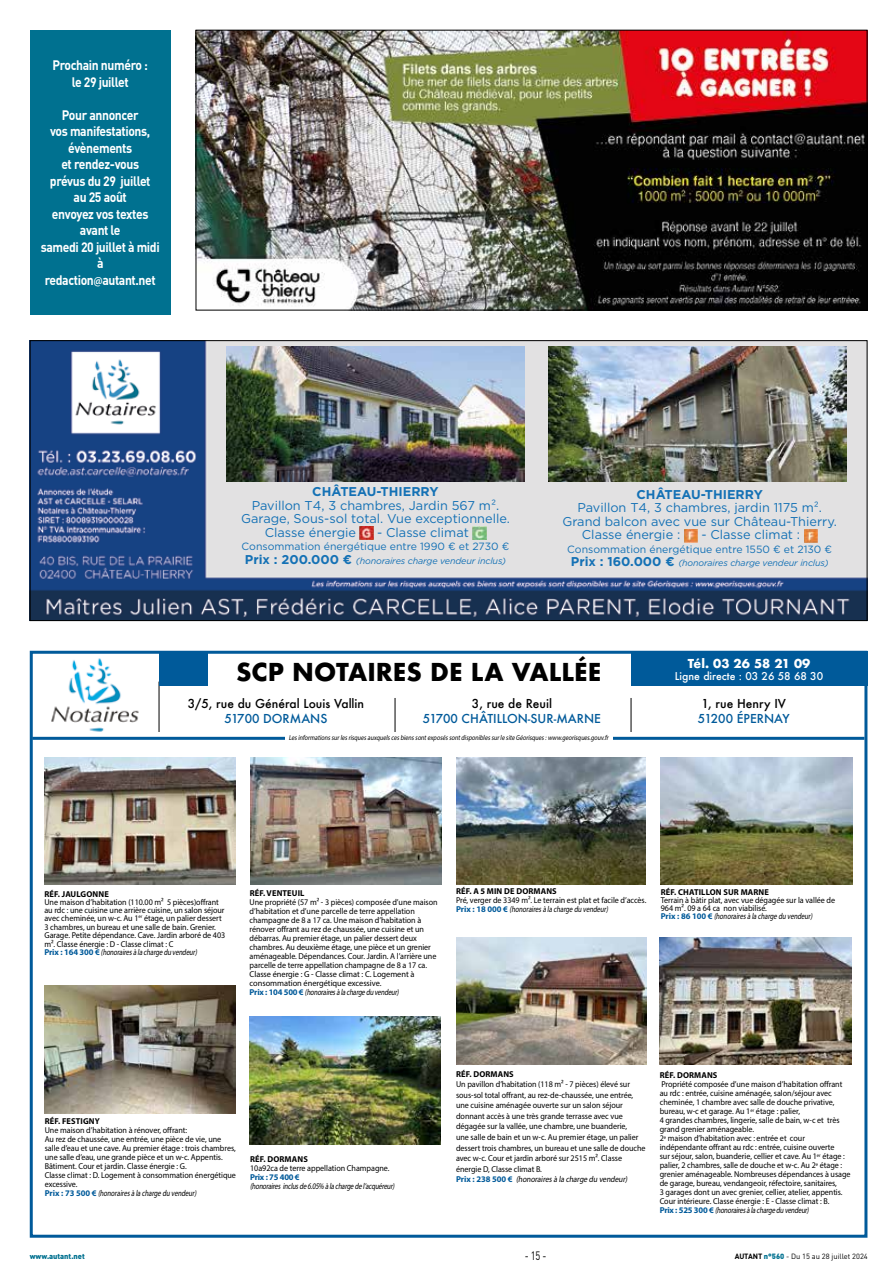
<style>
.page{position:relative;width:893px;height:1276px;background:#fff}
.page>*{position:absolute;margin:0;border:0;box-sizing:border-box;transform-origin:0 0}
.t1{font:700 24px "Futura";color:#000}
.t2{font:700 13.5px/16.5px "DIN Pro";letter-spacing:-.03em;color:#fff;text-align:center;scale:.9 1}
.t3{font:12.75px "Gotham";color:#1471b5}
.t4{font:700 12.75px "Gotham";color:#1471b5}
.t5{font:500 12px "Futura";color:#000}
.t6{font:500 12px "Futura";color:#005a9a}
.t7{font:700 12px "Futura";color:#fff}
.t8{font:12px "DIN Pro";color:#000;scale:.78 1}
.t9{font:10.5px "Gotham";color:#1471b5}
.t10{font:500 10.5px "Futura";color:#fff}
.t11{font:italic 9px "Gotham";letter-spacing:-.015em;color:#1471b5}
.t12{font:8.55px/9px "Myriad Pro";letter-spacing:-.005em;color:#000;scale:.95 1}
.t13{font:700 8.55px "Myriad Pro";letter-spacing:.015em;color:#000}
.t14{font:italic 8.55px "Myriad Pro";color:#000;scale:.79 1}
.t15{font:700 8.55px "Myriad Pro";letter-spacing:-.025em;color:#005a9a}
.t16{font:7.5px "DIN Pro";color:#000}
.t17{font:900 7.5px "DIN Pro";color:#007190}
.t18{font:italic 7.2px "Myriad Pro";color:#000;scale:.84 1}
.s1{font-family:"Myriad Pro";font-weight:600}
.s2{font-weight:700;font-style:normal;font-size:12.75px}
.s3{font-weight:700;color:#005a9a}
.s4{font-style:italic}
.s5{font-weight:700}
.s6{font-weight:900;color:#007190}
</style>
<div class="page">
<img style="left:198px;top:32px;width:667px;height:276px">
<div style="left:196px;top:30px;width:671px;height:280px;border:1px solid #000"></div>
<div style="left:30px;top:651px;width:837px;height:586px;border:3px solid #005a9a"></div>
<img style="left:51px;top:658px;width:88px;height:74px">
<hr style="left:32px;top:737px;width:832px;height:3px;background:#005a9a">
<img style="left:249px;top:1017px;width:191px;height:127px">
<img style="left:660px;top:937px;width:191px;height:127px">
<div style="left:285px;top:734px;width:327px;height:11px;background:#fff"></div>
<div style="left:631px;top:652px;width:236px;height:34px;background:#005a9a"></div>
<hr style="left:159px;top:681px;width:1px;height:51px;background:#000">
<hr style="left:395px;top:698px;width:1px;height:34px;background:#000">
<hr style="left:631px;top:698px;width:1px;height:34px;background:#000">
<div style="left:159px;top:652px;width:48px;height:34px;background:#005a9a"></div>
<img style="left:44px;top:985px;width:192px;height:128px">
<img style="left:661px;top:757px;width:191px;height:127px">
<img style="left:456px;top:757px;width:190px;height:127px">
<img style="left:251px;top:757px;width:191px;height:127px">
<img style="left:32px;top:342px;width:833px;height:277px">
<svg style="left:360px;top:526px;width:13px;height:13px"></svg>
<svg style="left:473px;top:526px;width:13px;height:13px"></svg>
<img style="left:684px;top:529px;width:14px;height:13px">
<svg style="left:804px;top:529px;width:13px;height:13px"></svg>
<img style="left:227px;top:346px;width:297px;height:136px">
<img style="left:548px;top:346px;width:298px;height:136px">
<div style="left:30px;top:30px;width:141px;height:285px;background:#007190"></div>
<img style="left:44px;top:757px;width:192px;height:127px">
<img style="left:456px;top:937px;width:190px;height:127px">
<h2 class="t2" style="left:53px;top:57px;width:108px">Prochain numéro : le 29 juillet</h2>
<h2 class="t2" style="left:41px;top:106px;width:134px">Pour annoncer<br>vos manifestations, évènements<br>et rendez-vous<br>prévus du 29 juillet<br>au 25 août<br>envoyez vos textes avant le<br>samedi 20 juillet à midi à redaction<span class="s1">@</span>autant.net</h2>
<h3 class="t4" style="left:312px;top:483px;width:128px">CHÂTEAU-THIERRY</h3>
<h3 class="t3" style="left:252px;top:497px;width:249px">Pavillon T4, 3 chambres, Jardin 567 m².</h3>
<h3 class="t3" style="left:241px;top:510px;width:270px">Garage, Sous-sol total. Vue exceptionnelle.</h3>
<h3 class="t3" style="left:265px;top:524px;width:93px">Classe énergie</h3>
<h3 class="t3" style="left:377px;top:524px;width:93px">- Classe climat</h3>
<p class="t9" style="left:242px;top:540px;width:269px">Consommation énergétique entre 1990 € et 2730 €</p>
<p class="t11" style="left:245px;top:555px;width:263px"><span class="s2">Prix : 200.000 €</span> (honoraires charge vendeur inclus)</p>
<h3 class="t4" style="left:637px;top:486px;width:128px">CHÂTEAU-THIERRY</h3>
<h3 class="t3" style="left:577px;top:499px;width:246px">Pavillon T4, 3 chambres, jardin 1175 m².</h3>
<h3 class="t3" style="left:562px;top:513px;width:276px">Grand balcon avec vue sur Château-Thierry.</h3>
<h3 class="t3" style="left:582px;top:526px;width:100px">Classe énergie :</h3>
<h3 class="t3" style="left:701px;top:526px;width:100px">- Classe climat :</h3>
<p class="t9" style="left:567px;top:542px;width:266px">Consommation énergétique entre 1550 € et 2130 €</p>
<p class="t11" style="left:571px;top:557px;width:259px"><span class="s2">Prix : 160.000 €</span> (honoraires charge vendeur inclus)</p>
<h1 class="t1" style="left:236px;top:654px;width:367px">SCP NOTAIRES DE LA VALLÉE</h1>
<h3 class="t7" style="left:688px;top:654px;width:124px">Tél. 03 26 58 21 09</h3>
<p class="t10" style="left:675px;top:669px;width:150px">Ligne directe : 03 26 58 68 30</p>
<h3 class="t5" style="left:188px;top:695px;width:178px">3/5, rue du Général Louis Vallin</h3>
<h3 class="t6" style="left:224px;top:710px;width:104px">51700 DORMANS</h3>
<h3 class="t5" style="left:472px;top:695px;width:82px">3, rue de Reuil</h3>
<h3 class="t6" style="left:423px;top:710px;width:180px">51700 CHÂTILLON-SUR-MARNE</h3>
<p class="t18" style="left:289px;top:733px;width:384px">Lesinformationssurlesrisquesauxquelscesbienssontexposéssontdisponiblessurle site Géorisques:www.georisques.gouv.fr</p>
<h3 class="t5" style="left:701px;top:695px;width:86px">1, rue Henry IV</h3>
<h3 class="t6" style="left:698px;top:710px;width:93px">51200 ÉPERNAY</h3>
<p class="t13" style="left:45px;top:888px;width:66px">RÉF. JAULGONNE</p>
<p class="t12" style="left:44px;top:897px;width:192px;line-height:8.4px">Une maison d’habitation (110.00 m² 5 pièces)offrant au rdc : une cuisine une arrière cuisine, un salon séjour avec cheminée, un w-c. Au 1<sup>er</sup> étage, un palier dessert 3 chambres, un bureau et une salle de bain. Grenier.<br>Garage. Petite dépendance. Cave. Jardin arboré de 403 m². Classe énergie : D - Classe climat : C<br><span class="s3">P r i x : 1 6 4 3 0 0 €</span> <span class="s4">(honorairesàlacharge du vendeur)</span></p>
<p class="t13" style="left:250px;top:888px;width:56px">RÉF. VENTEUIL</p>
<p class="t12" style="left:250px;top:898px;width:199px">Une propriété (57 m² - 3 pièces) composée d’une maison d’habitation et d’une parcelle de terre appellation champagne de 8 a 17 ca. Une maison d’habitation à rénover offrant au rez de chaussée, une cuisine et un débarras. Au premier étage, un palier dessert deux chambres. Au deuxième étage, une pièce et un grenier aménageable. Dépendances. Cour. Jardin. A l’arrière une parcelle de terre appellation champagne de 8 a 17 ca.<br>Classe énergie : G - Classe climat : C. Logement à consommation énergétique excessive.<br><span class="s3">P r i x : 1 0 4 5 0 0 €</span> <span class="s4">(honorairesàlachargedu vendeur)</span></p>
<p class="t13" style="left:456px;top:885px;width:102px">RÉF. A 5 MIN DE DORMANS</p>
<p class="t12" style="left:456px;top:895px;width:202px">Pré, verger de 3349 m². Le terrain est plat et facile d’accès.<br><span class="s3">P r i x : 1 8 0 0 0 €</span> <span class="s4">(honorairesà la charge du vendeur)</span></p>
<p class="t13" style="left:661px;top:886px;width:110px">RÉF. CHATILLON SUR MARNE</p>
<p class="t12" style="left:661px;top:895px;width:185px;line-height:8.2px">Terrain à bâtir plat, avec vue dégagée sur la vallée de<br>964 m². 09 a 64 ca non viabilisé.<br><span class="s3">P r i x : 8 6 1 0 0 €</span> <span class="s4">(honorairesà la charge du vendeur)</span></p>
<p class="t13" style="left:45px;top:1115px;width:56px">RÉF. FESTIGNY</p>
<p class="t12" style="left:45px;top:1125px;width:203px">Une maison d’habitation à rénover, offrant:<br>Au rez de chaussée, une entrée, une pièce de vie, une salle d’eau et une cave. Au premier étage : trois chambres, une salle d’eau, une grande pièce et un w-c. Appentis.<br>Bâtiment. Cour et jardin. Classe énergie : G.<br>Classe climat : D. Logement à consommation énergétique excessive.<br><span class="s3">P r i x : 7 3 5 0 0 €</span> <span class="s4">(honorairesà la charge du vendeur)</span></p>
<p class="t13" style="left:250px;top:1154px;width:59px">RÉF. DORMANS</p>
<p class="t12" style="left:250px;top:1164px;width:148px">10a92ca de terre appellation Champagne.</p>
<p class="t15" style="left:250px;top:1172px;width:51px">Prix : 75 400 €</p>
<p class="t14" style="left:250px;top:1181px;width:186px">(honoraires inclusde6.05% àlachargedel’acquéreur)</p>
<p class="t13" style="left:456px;top:1068px;width:59px">RÉF. DORMANS</p>
<p class="t12" style="left:456px;top:1079px;width:201px;line-height:10.5px">Un pavillon d’habitation (118 m² - 7 pièces) élevé sur sous-sol total offrant, au rez-de-chaussée, une entrée, une cuisine aménagée ouverte sur un salon séjour donnant accès à une très grande terrasse avec vue dégagée sur la vallée, une chambre, une buanderie,<br>une salle de bain et un w-c. Au premier étage, un palier dessert trois chambres, un bureau et une salle de douche avec w-c. Cour et jardin arboré sur 2515 m². Classe énergie D, Classe climat B.<br><span class="s3">P r i x : 2 3 8 5 0 0 €</span> <span class="s4">(honorairesà la charge du vendeur)</span></p>
<p class="t13" style="left:660px;top:1070px;width:59px">RÉF. DORMANS</p>
<p class="t12" style="left:660px;top:1080px;width:202px">Propriété composée d’une maison d’habitation offrant au rdc : entrée, cuisine aménagée, salon/séjour avec cheminée, 1 chambre avec salle de douche privative, bureau, w-c et garage. Au 1<sup>er</sup> étage : palier,<br>4 grandes chambres, lingerie, salle de bain, w-c et très grand grenier aménageable.<br>2<sup>e</sup> maison d’habitation avec : entrée et cour indépendante offrant au rdc : entrée, cuisine ouverte<br>sur séjour, salon, buanderie, cellier et cave. Au 1<sup>er</sup> étage : palier, 2 chambres, salle de douche et w-c. Au 2<sup>e</sup> étage : grenier aménageable. Nombreuses dépendances à usage de garage, bureau, vendangeoir, réfectoire, sanitaires,<br>3 garages dont un avec grenier, cellier, atelier, appentis.<br>Cour intérieure. Classe énergie : E - Classe climat : B.<br><span class="s3">P r i x : 5 2 5 3 0 0 €</span> <span class="s4">(honorairesàlachargedu vendeur)</span></p>
<p class="t17" style="left:30px;top:1251px;width:57px">www.autant.net</p>
<h3 class="t8" style="left:525px;top:1247px;width:30px">- 15 -</h3>
<p class="t16" style="left:735px;top:1251px;width:135px"><span class="s5">AUTANT</span> <span class="s6">n°560</span> - Du 15 au 28 juillet 2024</p>
</div>
